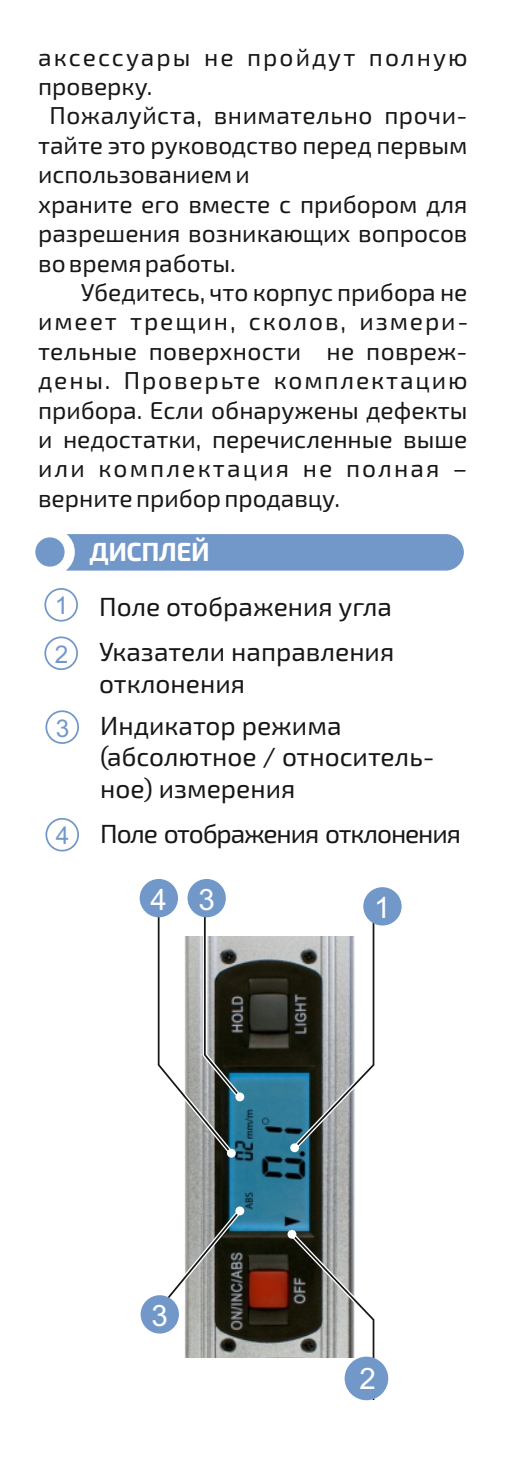
<style>
.page{position:relative;width:506px;height:1469px;background:#fff}
.page>*{position:absolute;margin:0;border:0;box-sizing:border-box;transform-origin:0 0}
.t1{font:29.4px "Arial";color:#fff}
.t2{font:26.25px/45.5px "Exo 2.0";color:#151616}
.t3{font:26.25px "Exo 2.0";letter-spacing:-.04em;color:#151616}
.t4{font:700 26.25px "Exo 2.0";letter-spacing:-.02em;color:#fff}
.t5{font:24.5px "Exo 2.0";color:#151616}
.t6{font:24.5px "Exo 2.0";letter-spacing:.075em;color:#151616}
.t7{font:24.5px "Exo 2.0";letter-spacing:.085em;color:#151616}
.t8{font:24.5px "Exo 2.0";letter-spacing:.02em;color:#151616}
.t9{font:24.5px "Arial";color:#7298c9}
</style>
<div class="page">
<img style="left:185px;top:936px;width:170px;height:421px">
<div style="left:44px;top:588px;width:34px;height:33px;border:2px solid #7298c9;border-radius:50%"></div>
<div style="left:45px;top:818px;width:34px;height:33px;border:2px solid #7298c9;border-radius:50%"></div>
<div style="left:44px;top:636px;width:34px;height:34px;border:2px solid #7298c9;border-radius:50%"></div>
<div style="left:45px;top:710px;width:34px;height:34px;border:2px solid #7298c9;border-radius:50%"></div>
<svg style="left:286px;top:1228px;width:92px;height:173px"></svg>
<svg style="left:288px;top:910px;width:90px;height:243px"></svg>
<svg style="left:154px;top:900px;width:92px;height:259px"></svg>
<svg style="left:155px;top:1204px;width:91px;height:111px"></svg>
<div style="left:227px;top:1148px;width:9px;height:9px;background:#fff;border-radius:50%"></div>
<div style="left:235px;top:1206px;width:9px;height:9px;background:#fff;border-radius:50%"></div>
<div style="left:235px;top:1092px;width:9px;height:9px;background:#fff;border-radius:50%"></div>
<div style="left:288px;top:1229px;width:8px;height:9px;background:#fff;border-radius:50%"></div>
<div style="left:290px;top:1143px;width:9px;height:9px;background:#fff;border-radius:50%"></div>
<svg style="left:35px;top:534px;width:429px;height:36px;background:#799dcb"></svg>
<div style="left:140px;top:879px;width:38px;height:38px;background:#7298c9;border-radius:50%"></div>
<div style="left:188px;top:879px;width:38px;height:38px;background:#7298c9;border-radius:50%"></div>
<div style="left:141px;top:1295px;width:38px;height:38px;background:#7298c9;border-radius:50%"></div>
<div style="left:345px;top:1356px;width:43px;height:44px;background:#7298c9;border-radius:50%"></div>
<div style="left:363px;top:887px;width:39px;height:38px;background:#7298c9;border-radius:50%"></div>
<p class="t7" style="left:38px;top:48px;width:431px">аксессуары не пройдут полную</p>
<p class="t5" style="left:38px;top:78px;width:116px">проверку.</p>
<p class="t8" style="left:50px;top:107px;width:419px">Пожалуйста, внимательно прочи-</p>
<p class="t5" style="left:38px;top:137px;width:431px">тайте это руководство перед первым</p>
<p class="t5" style="left:38px;top:166px;width:213px">использованием и</p>
<p class="t5" style="left:38px;top:195px;width:431px">храните его вместе с прибором для</p>
<p class="t5" style="left:38px;top:225px;width:431px">разрешения возникающих вопросов</p>
<p class="t5" style="left:38px;top:254px;width:199px">во время работы.</p>
<p class="t5" style="left:81px;top:284px;width:388px">Убедитесь, что корпус прибора не</p>
<p class="t6" style="left:38px;top:313px;width:432px">имеет трещин, сколов, измери-</p>
<p class="t5" style="left:38px;top:342px;width:431px">тельные поверхности не повреж-</p>
<p class="t6" style="left:38px;top:372px;width:431px">дены. Проверьте комплектацию</p>
<p class="t5" style="left:38px;top:401px;width:431px">прибора. Если обнаружены дефекты</p>
<p class="t5" style="left:38px;top:431px;width:431px">и недостатки, перечисленные выше</p>
<p class="t7" style="left:38px;top:460px;width:431px">или комплектация не полная –</p>
<p class="t5" style="left:38px;top:489px;width:304px">верните прибор продавцу.</p>
<p class="t9" style="left:55px;top:596px;width:15px">1</p>
<p class="t9" style="left:55px;top:645px;width:15px">2</p>
<p class="t9" style="left:56px;top:719px;width:15px">3</p>
<p class="t9" style="left:56px;top:826px;width:15px">4</p>
<p class="t4" style="left:89px;top:542px;width:122px">ДИСПЛЕЙ</p>
<p class="t2" style="left:99px;top:586px;width:297px">Поле отображения угла<br>Указатели направления</p>
<p class="t2" style="left:99px;top:665px;width:244px;line-height:42px">отклонения<br>Индикатор режима</p>
<p class="t2" style="left:100px;top:744px;width:336px;line-height:31.5px">(абсолютное / относитель&shy;ное) измерения</p>
<p class="t3" style="left:100px;top:825px;width:362px">Поле отображения отклонения</p>
<p class="t1" style="left:151px;top:888px;width:66px">4 3</p>
<p class="t1" style="left:374px;top:896px;width:18px">1</p>
<p class="t1" style="left:152px;top:1304px;width:18px">3</p>
<p class="t1" style="left:359px;top:1367px;width:18px">2</p>
</div>
